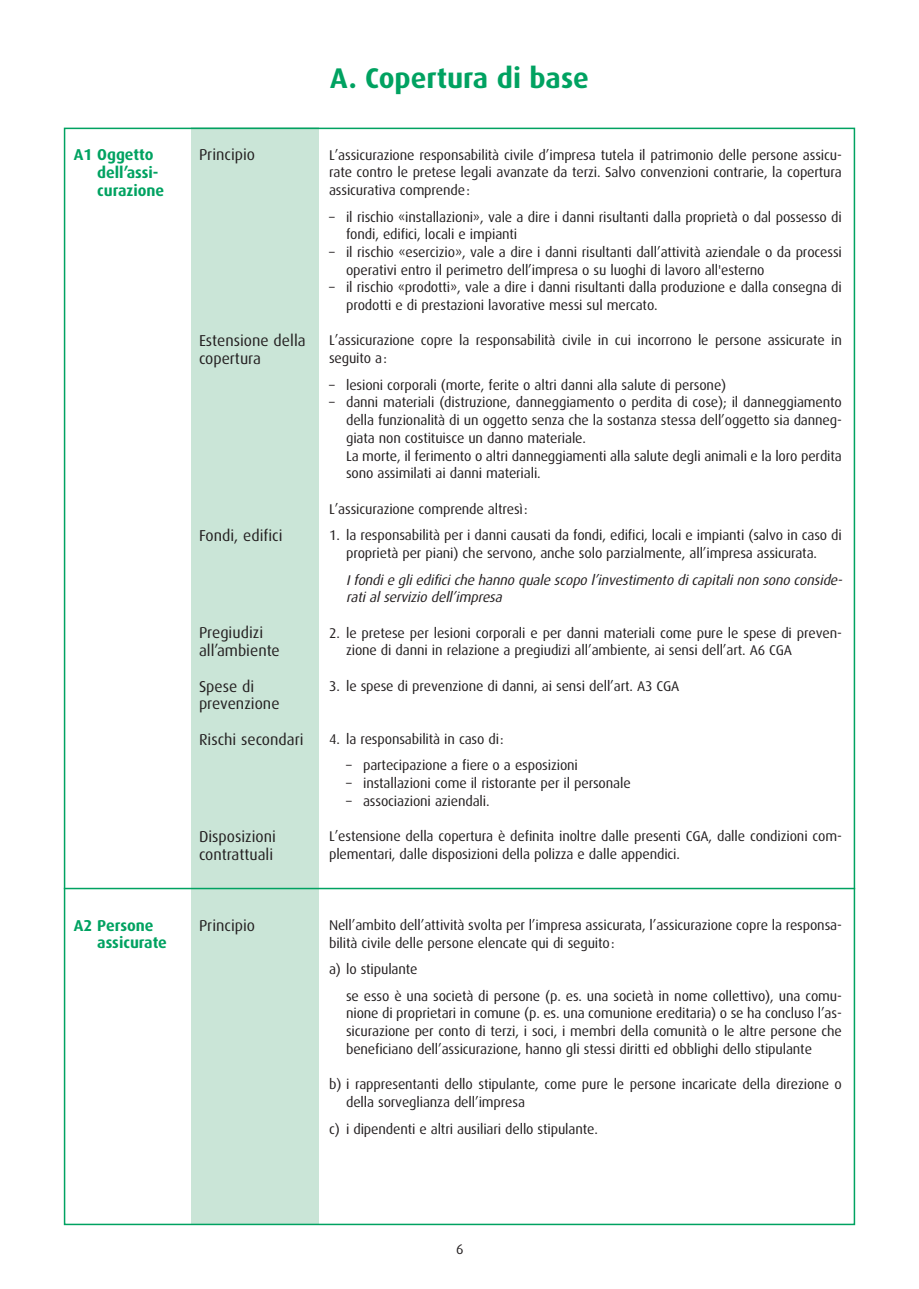
<style>
.page{position:relative;width:919px;height:1289px;background:#fff}
.page>*{position:absolute;margin:0;border:0;box-sizing:border-box;transform-origin:0 0}
.t1{font:700 28.5px "Dax";color:#00a261}
.t2{font:15.75px/17.7px "Dax";color:#231f20}
.t3{font:700 15.75px/17.7px "Dax";color:#00a261}
.t4{font:14.1px/17.7px "Dax";letter-spacing:-.01em;color:#231f20}
.t5{font:italic 14.1px/17.7px "Dax";color:#231f20}
</style>
<div class="page">
<div style="left:191px;top:128px;width:128px;height:1097px;background:#cae5d7"></div>
<hr style="left:64px;top:887px;width:791px;height:2px;background:#00a261">
<p class="t3" style="left:97px;top:147px;width:69px;text-indent:-23px">A1 Oggetto dell’assi&shy;curazione</p>
<p class="t3" style="left:97px;top:917px;width:71px;text-indent:-23px">A2 Persone assicurate</p>
<p class="t2" style="left:199px;top:147px;width:58px">Principio</p>
<p class="t2" style="left:199px;top:333px;width:108px">Estensione della copertura</p>
<p class="t2" style="left:199px;top:527px;width:85px">Fondi, edifici</p>
<p class="t2" style="left:199px;top:625px;width:82px">Pregiudizi all’ambiente</p>
<p class="t2" style="left:199px;top:678px;width:82px">Spese di prevenzione</p>
<p class="t2" style="left:199px;top:731px;width:106px">Rischi secondari</p>
<p class="t2" style="left:199px;top:828px;width:78px">Disposizioni contrattuali</p>
<p class="t2" style="left:199px;top:917px;width:58px">Principio</p>
<h1 class="t1" style="left:330px;top:65px;width:260px">A. Copertura di base</h1>
<p class="t4" style="left:329px;top:147px;width:514px;text-align:justify">L’assicurazione responsabilità civile d’impresa tutela il patrimonio delle persone assicu&shy;rate contro le pretese legali avanzate da terzi. Salvo convenzioni contrarie, la copertura assicurativa comprende:</p>
<p class="t4" style="left:346px;top:209px;width:497px;text-indent:-17px">– il rischio «installazioni», vale a dire i danni risultanti dalla proprietà o dal possesso di fondi, edifici, locali e impianti</p>
<p class="t4" style="left:346px;top:244px;width:497px;text-indent:-17px">– il rischio «esercizio», vale a dire i danni risultanti dall’attività aziendale o da processi operativi entro il perimetro dell’impresa o su luoghi di lavoro all'esterno</p>
<p class="t4" style="left:346px;top:279px;width:497px;text-indent:-17px">– il rischio «prodotti», vale a dire i danni risultanti dalla produzione e dalla consegna di prodotti e di prestazioni lavorative messi sul mercato.</p>
<p class="t4" style="left:329px;top:332px;width:514px">L’assicurazione copre la responsabilità civile in cui incorrono le persone assicurate in seguito a:</p>
<p class="t4" style="left:329px;top:377px;width:399px">– lesioni corporali (morte, ferite o altri danni alla salute di persone)</p>
<p class="t4" style="left:346px;top:394px;width:497px;text-indent:-17px">– danni materiali (distruzione, danneggiamento o perdita di cose); il danneggiamento della funzionalità di un oggetto senza che la sostanza stessa dell’oggetto sia danneg&shy;giata non costituisce un danno materiale.<br>La morte, il ferimento o altri danneggiamenti alla salute degli animali e la loro perdita sono assimilati ai danni materiali.</p>
<p class="t4" style="left:329px;top:501px;width:200px">L’assicurazione comprende altresì:</p>
<p class="t4" style="left:329px;top:527px;width:514px;text-align:center">1. la responsabilità per i danni causati da fondi, edifici, locali e impianti (salvo in caso di proprietà per piani) che servono, anche solo parzialmente, all’impresa assicurata.</p>
<p class="t5" style="left:346px;top:571px;width:500px">I fondi e gli edifici che hanno quale scopo l’investimento di capitali non sono conside&shy;rati al servizio dell’impresa</p>
<p class="t4" style="left:346px;top:624px;width:497px;text-indent:-17px">2. le pretese per lesioni corporali e per danni materiali come pure le spese di preven&shy;zione di danni in relazione a pregiudizi all’ambiente, ai sensi dell’art. A6 CGA</p>
<p class="t4" style="left:329px;top:678px;width:352px">3. le spese di prevenzione di danni, ai sensi dell’art. A3 CGA</p>
<p class="t4" style="left:329px;top:731px;width:176px">4. la responsabilità in caso di:</p>
<p class="t4" style="left:346px;top:757px;width:233px">– partecipazione a fiere o a esposizioni</p>
<p class="t4" style="left:346px;top:775px;width:286px">– installazioni come il ristorante per il personale</p>
<p class="t4" style="left:346px;top:793px;width:145px">– associazioni aziendali.</p>
<p class="t4" style="left:329px;top:828px;width:514px">L’estensione della copertura è definita inoltre dalle presenti CGA, dalle condizioni com&shy;plementari, dalle disposizioni della polizza e dalle appendici.</p>
<p class="t4" style="left:329px;top:917px;width:514px">Nell’ambito dell’attività svolta per l’impresa assicurata, l’assicurazione copre la responsa&shy;bilità civile delle persone elencate qui di seguito:</p>
<p class="t4" style="left:346px;top:956px;width:497px;line-height:26.5px;text-indent:-17px">a) lo stipulante<br>se esso è una società di persone (p. es. una società in nome collettivo), una comu-</p>
<p class="t4" style="left:346px;top:1005px;width:497px;text-align:justify">nione di proprietari in comune (p. es. una comunione ereditaria) o se ha concluso l’as&shy;sicurazione per conto di terzi, i soci, i membri della comunità o le altre persone che beneficiano dell’assicurazione, hanno gli stessi diritti ed obblighi dello stipulante</p>
<p class="t4" style="left:346px;top:1076px;width:497px;text-indent:-17px">b) i rappresentanti dello stipulante, come pure le persone incaricate della direzione o della sorveglianza dell’impresa</p>
<p class="t4" style="left:329px;top:1120px;width:270px">c) i dipendenti e altri ausiliari dello stipulante.</p>
<p class="t4" style="left:456px;top:1241px;width:9px">6</p>
</div>
